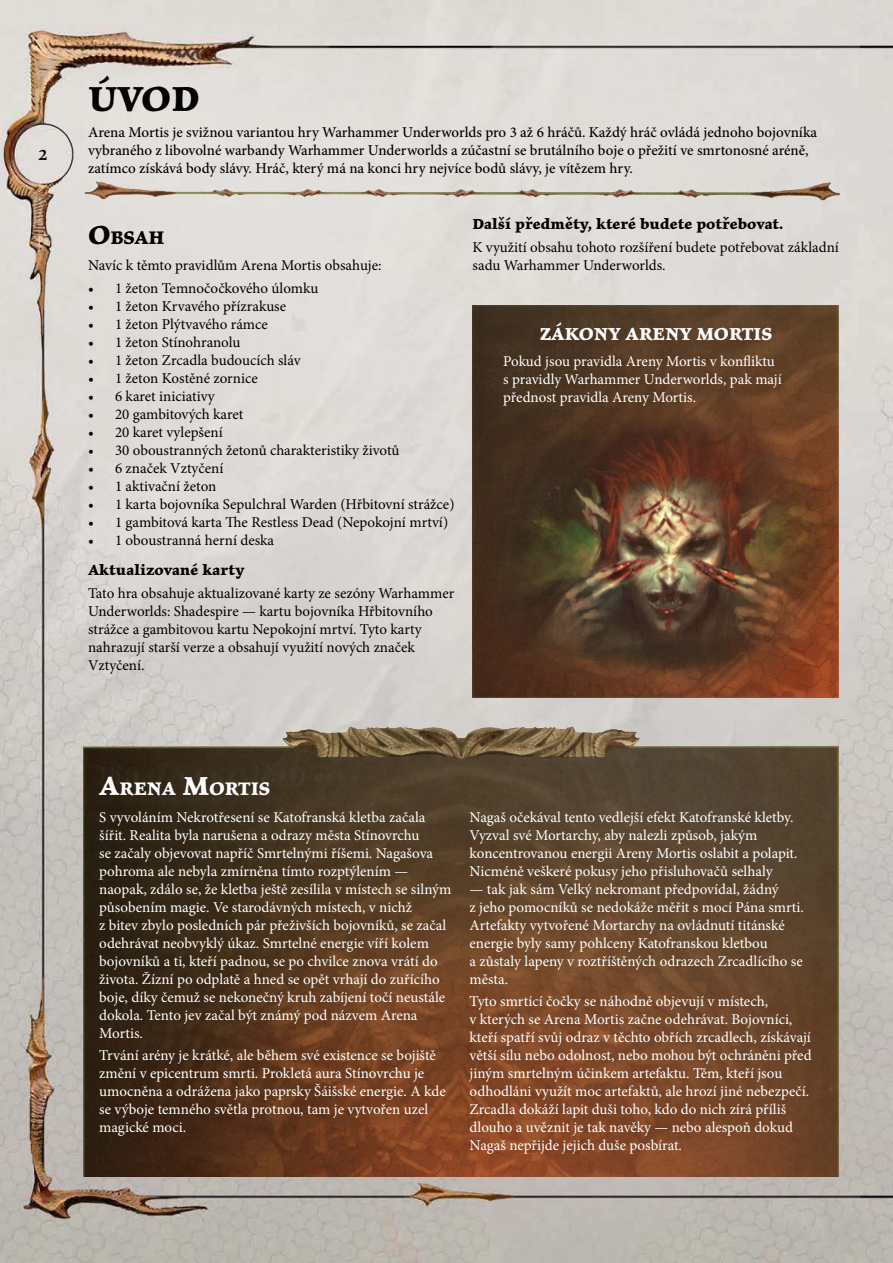
<style>
.page{position:relative;width:893px;height:1263px;background:#fff}
.page>*{position:absolute;margin:0;border:0;box-sizing:border-box;transform-origin:0 0}
.t1{font:700 36px "Elysium Pro";color:#000}
.t2{font:700 18.9px "Elysium Pro";color:#fff}
.t3{font:700 18.9px "Elysium Pro";color:#000}
.t4{font:700 18px "Elysium Pro";color:#fff}
.t5{font:15px/18px "Minion Pro";color:#fff}
.t6{font:15px/18px "Minion Pro";color:#000}
.t7{font:500 15px/18px "Minion Pro";color:#000}
.t8{font:700 15px "Elysium Pro";color:#000}
.t9{font:500 15px "Elysium Pro";color:#000}
.s1{font-size:27px}
</style>
<div class="page">
<img style="left:0;top:0;width:893px;height:1263px">
<img style="left:472px;top:305px;width:367px;height:392px">
<img style="left:83px;top:727px;width:756px;height:449px">
<img style="left:84px;top:182px;width:758px;height:22px">
<p class="t9" style="left:38px;top:145px;width:11px">2</p>
<h1 class="t1" style="left:88px;top:74px;width:113px">ÚVOD</h1>
<p class="t7" style="left:88px;top:123px;width:731px">Arena Mortis je svižnou variantou hry Warhammer Underworlds pro 3 až 6 hráčů. Každý hráč ovládá jednoho bojovníka vybraného z libovolné warbandy Warhammer Underworlds a zúčastní se brutálního boje o přežití ve smrtonosné aréně, zatímco získává body slávy. Hráč, který má na konci hry nejvíce bodů slávy, je vítězem hry.</p>
<p class="t3" style="left:88px;top:225px;width:78px"><span class="s1">O</span>BSAH</p>
<p class="t6" style="left:88px;top:257px;width:295px">Navíc k těmto pravidlům Arena Mortis obsahuje:</p>
<p class="t6" style="left:88px;top:279px;width:232px">• 1 žeton Temnočočkového úlomku</p>
<p class="t6" style="left:88px;top:297px;width:200px">• 1 žeton Krvavého přízrakuse</p>
<p class="t6" style="left:88px;top:315px;width:181px">• 1 žeton Plýtvavého rámce</p>
<p class="t6" style="left:88px;top:333px;width:154px">• 1 žeton Stínohranolu</p>
<p class="t6" style="left:88px;top:351px;width:214px">• 1 žeton Zrcadla budoucích sláv</p>
<p class="t6" style="left:88px;top:369px;width:171px">• 1 žeton Kostěné zornice</p>
<p class="t6" style="left:88px;top:387px;width:128px">• 6 karet iniciativy</p>
<p class="t6" style="left:88px;top:405px;width:157px">• 20 gambitových karet</p>
<p class="t6" style="left:88px;top:423px;width:136px">• 20 karet vylepšení</p>
<p class="t6" style="left:88px;top:441px;width:313px">• 30 oboustranných žetonů charakteristiky životů</p>
<p class="t6" style="left:88px;top:459px;width:137px">• 6 značek Vztyčení</p>
<p class="t6" style="left:88px;top:477px;width:130px">• 1 aktivační žeton</p>
<p class="t6" style="left:88px;top:495px;width:368px">• 1 karta bojovníka Sepulchral Warden (Hřbitovní strážce)</p>
<p class="t6" style="left:88px;top:513px;width:362px">• 1 gambitová karta The Restless Dead (Nepokojní mrtví)</p>
<p class="t6" style="left:88px;top:531px;width:188px">• 1 oboustranná herní deska</p>
<p class="t8" style="left:88px;top:560px;width:158px">Aktualizované karty</p>
<p class="t6" style="left:88px;top:584px;width:368px">Tato hra obsahuje aktualizované karty ze sezóny Warhammer Underworlds: Shadespire — kartu bojovníka Hřbitovního strážce a gambitovou kartu Nepokojní mrtví. Tyto karty nahrazují starší verze a obsahují využití nových značek Vztyčení.</p>
<p class="t8" style="left:472px;top:214px;width:312px">Další předměty, které budete potřebovat.</p>
<p class="t6" style="left:472px;top:238px;width:368px">K využití obsahu tohoto rozšíření budete potřebovat základní sadu Warhammer Underworlds.</p>
<p class="t4" style="left:540px;top:321px;width:234px">ZÁKONY ARENY MORTIS</p>
<p class="t5" style="left:503px;top:353px;width:280px">Pokud jsou pravidla Areny Mortis v konfliktu s pravidly Warhammer Underworlds, pak mají přednost pravidla Areny Mortis.</p>
<p class="t2" style="left:99px;top:776px;width:173px"><span class="s1">A</span>RENA <span class="s1">M</span>ORTIS</p>
<p class="t5" style="left:99px;top:808px;width:354px">S vyvoláním Nekrotřesení se Katofranská kletba začala šířit. Realita byla narušena a odrazy města Stínovrchu<br>se začaly objevovat napříč Smrtelnými říšemi. Nagašova pohroma ale nebyla zmírněna tímto rozptýlením — naopak, zdálo se, že kletba ještě zesílila v místech se silným působením magie. Ve starodávných místech, v nichž<br>z bitev zbylo posledních pár přeživších bojovníků, se začal odehrávat neobvyklý úkaz. Smrtelné energie víří kolem bojovníků a ti, kteří padnou, se po chvilce znova vrátí do života. Žízní po odplatě a hned se opět vrhají do zuřícího boje, díky čemuž se nekonečný kruh zabíjení točí neustále dokola. Tento jev začal být známý pod názvem Arena Mortis.</p>
<p class="t5" style="left:99px;top:1046px;width:348px">Trvání arény je krátké, ale během své existence se bojiště změní v epicentrum smrti. Prokletá aura Stínovrchu je umocněna a odrážena jako paprsky Šáišské energie. A kde se výboje temného světla protnou, tam je vytvořen uzel magické moci.</p>
<p class="t5" style="left:470px;top:808px;width:330px">Nagaš očekával tento vedlejší efekt Katofranské kletby.<br>Vyzval své Mortarchy, aby nalezli způsob, jakým koncentrovanou energii Areny Mortis oslabit a polapit.<br>Nicméně veškeré pokusy jeho přisluhovačů selhaly</p>
<p class="t5" style="left:470px;top:880px;width:336px">— tak jak sám Velký nekromant předpovídal, žádný<br>z jeho pomocníků se nedokáže měřit s mocí Pána smrti.<br>Artefakty vytvořené Mortarchy na ovládnutí titánské energie byly samy pohlceny Katofranskou kletbou<br>a zůstaly lapeny v roztříštěných odrazech Zrcadlícího se města.</p>
<p class="t5" style="left:470px;top:992px;width:343px">Tyto smrtící čočky se náhodně objevují v místech,<br>v kterých se Arena Mortis začne odehrávat. Bojovníci, kteří spatří svůj odraz v těchto obřích zrcadlech, získávají větší sílu nebo odolnost, nebo mohou být ochráněni před jiným smrtelným účinkem artefaktu. Těm, kteří jsou odhodláni využít moc artefaktů, ale hrozí jiné nebezpečí.<br>Zrcadla dokáží lapit duši toho, kdo do nich zírá příliš dlouho a uvěznit je tak navěky — nebo alespoň dokud Nagaš nepřijde jejich duše posbírat.</p>
</div>
